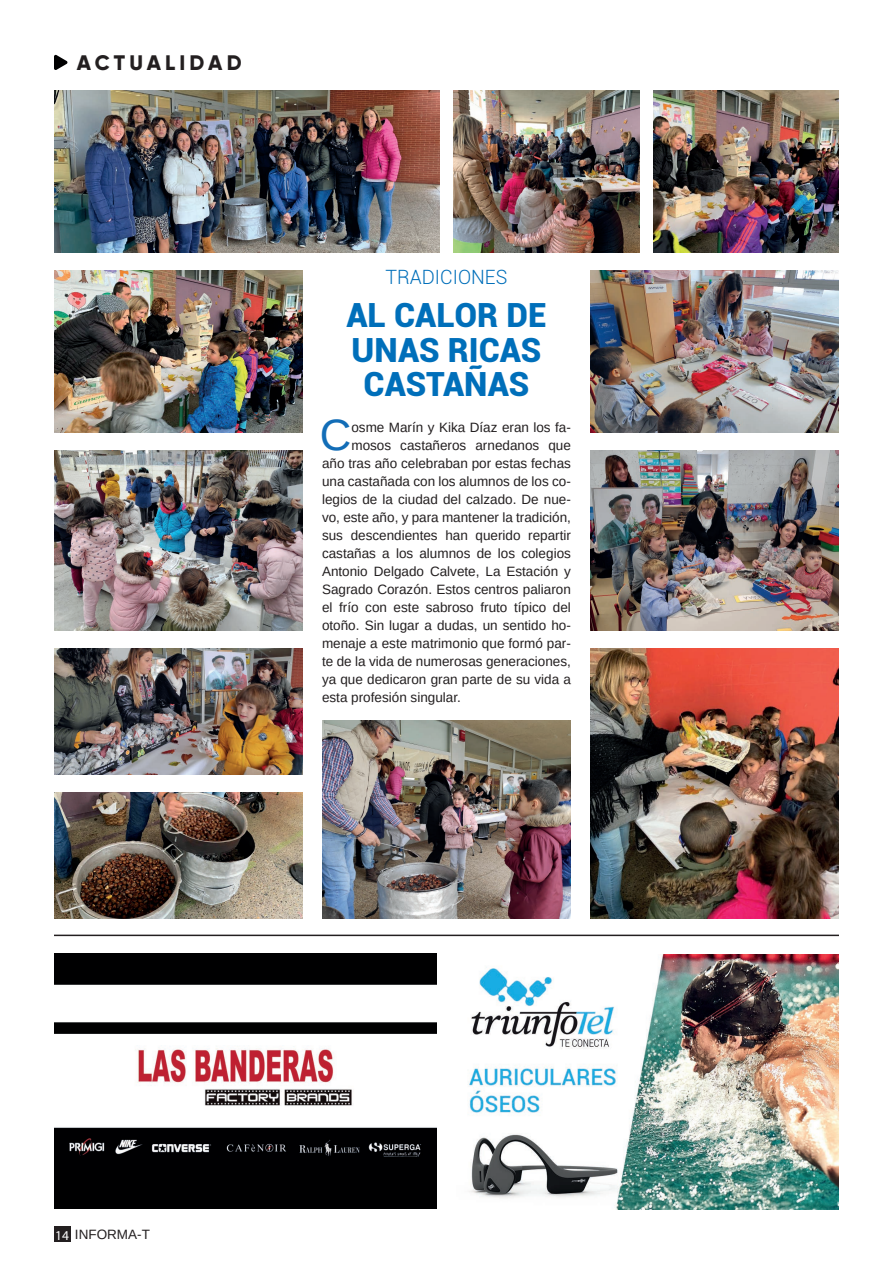
<style>
.page{position:relative;width:893px;height:1263px;background:#fff}
.page>*{position:absolute;margin:0;border:0;box-sizing:border-box;transform-origin:0 0}
.t1{font:43.8px "Arimo";color:#126db7}
.t2{font:900 33.3px/34.5px "Roboto";color:#006fba;text-align:center}
.t3{font:800 21px "Gilroy";letter-spacing:.2em;color:#231f20}
.t4{font:300 19.65px "Roboto";color:#006fba}
.t5{font:13.5px "Arimo";color:#231f20}
.s1{font-family:"Myriad Pro";color:#fff}
</style>
<div class="page">
<div style="left:54px;top:1227px;width:16px;height:15px;background:#231f20"></div>
<img style="left:54px;top:953px;width:383px;height:255px">
<hr style="left:54px;top:934px;width:785px;height:2px;background:#231f20">
<img style="left:468px;top:954px;width:371px;height:255px">
<img style="left:454px;top:90px;width:185px;height:162px">
<img style="left:54px;top:90px;width:385px;height:162px">
<img style="left:54px;top:270px;width:249px;height:162px">
<img style="left:54px;top:648px;width:249px;height:126px">
<img style="left:590px;top:648px;width:249px;height:270px">
<img style="left:54px;top:450px;width:249px;height:180px">
<img style="left:54px;top:792px;width:249px;height:126px">
<img style="left:322px;top:720px;width:249px;height:198px">
<img style="left:654px;top:90px;width:185px;height:162px">
<img style="left:590px;top:270px;width:249px;height:162px">
<img style="left:590px;top:450px;width:249px;height:180px">
<svg style="left:54px;top:54px;width:14px;height:16px"></svg>
<h3 class="t3" style="left:77px;top:49px;width:166px">ACTUALIDAD</h3>
<h3 class="t4" style="left:386px;top:264px;width:123px">TRADICIONES</h3>
<h2 class="t2" style="left:346px;top:297px;width:201px">AL CALOR DE<br>UNAS RICAS<br>CASTAÑAS</h2>
<h1 class="t1" style="left:320px;top:407px;width:33px">C</h1>
<p class="t5" style="left:351px;top:419px;width:221px">osme Marín y Kika Díaz eran los fa-</p>
<p class="t5" style="left:351px;top:437px;width:221px">mosos castañeros arnedanos que</p>
<p class="t5" style="left:322px;top:455px;width:250px">año tras año celebraban por estas fechas</p>
<p class="t5" style="left:322px;top:473px;width:250px">una castañada con los alumnos de los co-</p>
<p class="t5" style="left:322px;top:491px;width:250px">legios de la ciudad del calzado. De nue-</p>
<p class="t5" style="left:322px;top:509px;width:250px">vo, este año, y para mantener la tradición,</p>
<p class="t5" style="left:322px;top:527px;width:250px">sus descendientes han querido repartir</p>
<p class="t5" style="left:322px;top:545px;width:250px">castañas a los alumnos de los colegios</p>
<p class="t5" style="left:322px;top:563px;width:250px">Antonio Delgado Calvete, La Estación y</p>
<p class="t5" style="left:322px;top:581px;width:250px">Sagrado Corazón. Estos centros paliaron</p>
<p class="t5" style="left:322px;top:599px;width:250px">el frío con este sabroso fruto típico del</p>
<p class="t5" style="left:322px;top:617px;width:250px">otoño. Sin lugar a dudas, un sentido ho-</p>
<p class="t5" style="left:322px;top:635px;width:250px">menaje a este matrimonio que formó par-</p>
<p class="t5" style="left:322px;top:653px;width:250px">te de la vida de numerosas generaciones,</p>
<p class="t5" style="left:322px;top:671px;width:250px">ya que dedicaron gran parte de su vida a</p>
<p class="t5" style="left:322px;top:689px;width:140px">esta profesión singular.</p>
<p class="t5" style="left:55px;top:1226px;width:96px"><span class="s1">14</span> INFORMA-T</p>
</div>
